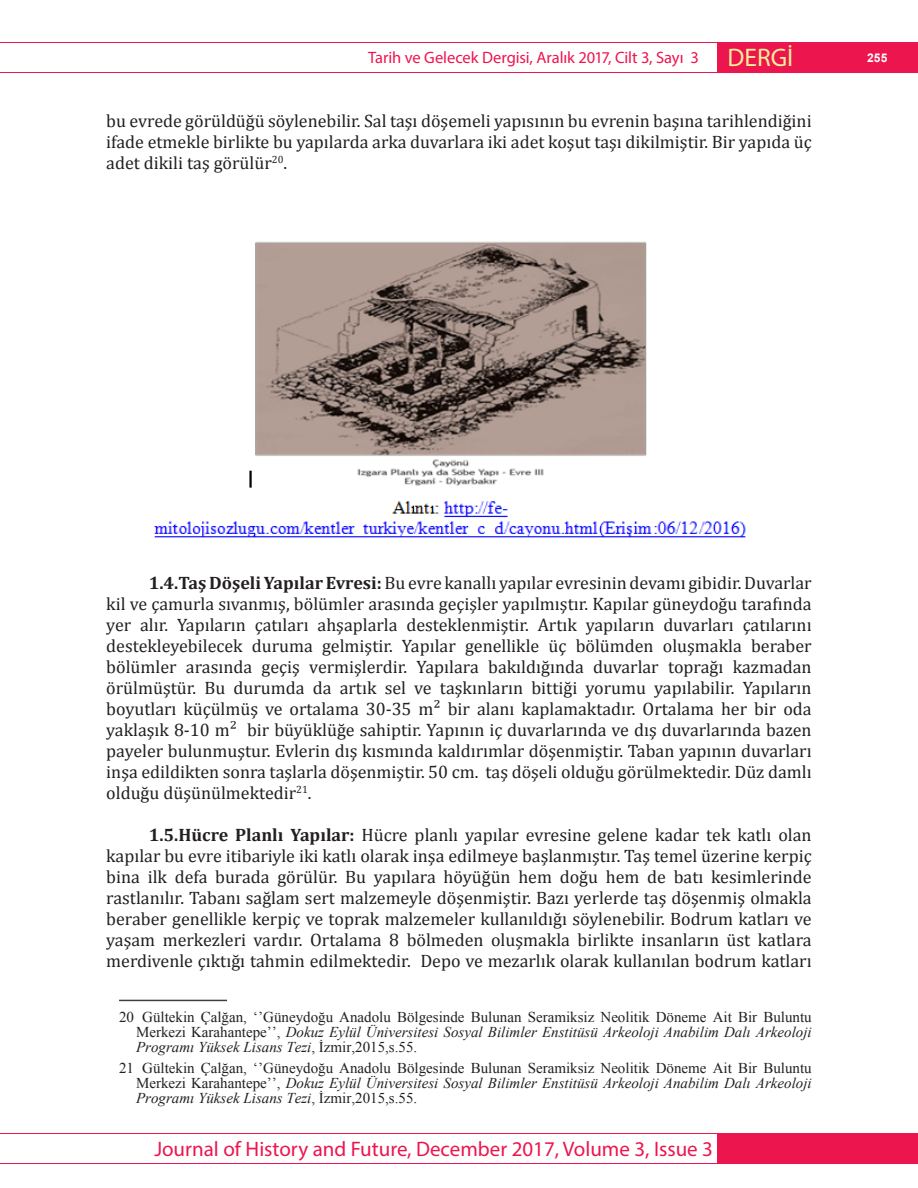
<style>
.page{position:relative;width:918px;height:1188px;background:#fff}
.page>*{position:absolute;margin:0;border:0;box-sizing:border-box;transform-origin:0 0}
.t1{font:21px "Myriad Pro";color:#ed154d}
.ANA_METİN_STİLİ_TEK{font:18px/21px "Cambria";color:#231f20;text-align:justify}
.t2{font:16.5px "Myriad Pro";letter-spacing:-.005em;color:#ed154d}
.Body_text_normal_foo{font:15px/15px "Times New Roman";color:#231f20;text-align:justify}
.t3{font:700 12px "Arial";color:#fff}
.s1{font-size:25.5px;color:#f6f299}
.s2{font-weight:700}
.s3{font-style:italic}
</style>
<div class="page">
<hr style="left:0;top:42px;width:918px;height:1px;background:#ed154d">
<hr style="left:0;top:72px;width:918px;height:1px;background:#ed154d">
<div style="left:717px;top:43px;width:201px;height:30px;background:#ed154d"></div>
<hr style="left:0;top:1133px;width:918px;height:1px;background:#ed154d">
<hr style="left:0;top:1163px;width:918px;height:1px;background:#ed154d">
<div style="left:717px;top:1134px;width:201px;height:30px;background:#ed154d"></div>
<img style="left:153px;top:241px;width:593px;height:297px">
<hr style="left:119px;top:1000px;width:108px;height:1px;background:#3e3e3f">
<p class="t2" style="left:368px;top:48px;width:427px">Tarih ve Gelecek Dergisi, Aralık 2017, Cilt 3, Sayı 3 <span class="s1">DERGİ</span></p>
<p class="ANA_METİN_STİLİ_TEK" style="left:106px;top:111px;width:707px">bu evrede görüldüğü söylenebilir. Sal taşı döşemeli yapısının bu evrenin başına tarihlendiğini ifade etmekle birlikte bu yapılarda arka duvarlara iki adet koşut taşı dikilmiştir. Bir yapıda üç adet dikili taş görülür<sup>20</sup>.</p>
<p class="t3" style="left:867px;top:49px;width:22px">255</p>
<p class="ANA_METİN_STİLİ_TEK" style="left:106px;top:573px;width:707px;text-indent:43px"><span class="s2">1.4.Taş Döşeli Yapılar Evresi:</span> Bu evre kanallı yapılar evresinin devamı gibidir. Duvarlar kil ve çamurla sıvanmış, bölümler arasında geçişler yapılmıştır. Kapılar güneydoğu tarafında yer alır. Yapıların çatıları ahşaplarla desteklenmiştir. Artık yapıların duvarları çatılarını destekleyebilecek duruma gelmiştir. Yapılar genellikle üç bölümden oluşmakla beraber bölümler arasında geçiş vermişlerdir. Yapılara bakıldığında duvarlar toprağı kazmadan örülmüştür. Bu durumda da artık sel ve taşkınların bittiği yorumu yapılabilir. Yapıların boyutları küçülmüş ve ortalama 30-35 m² bir alanı kaplamaktadır. Ortalama her bir oda yaklaşık 8-10 m² bir büyüklüğe sahiptir. Yapının iç duvarlarında ve dış duvarlarında bazen payeler bulunmuştur. Evlerin dış kısmında kaldırımlar döşenmiştir. Taban yapının duvarları inşa edildikten sonra taşlarla döşenmiştir. 50 cm. taş döşeli olduğu görülmektedir. Düz damlı olduğu düşünülmektedir<sup>21</sup>.</p>
<p class="ANA_METİN_STİLİ_TEK" style="left:106px;top:825px;width:707px;text-indent:43px"><span class="s2">1.5.Hücre Planlı Yapılar:</span> Hücre planlı yapılar evresine gelene kadar tek katlı olan kapılar bu evre itibariyle iki katlı olarak inşa edilmeye başlanmıştır. Taş temel üzerine kerpiç bina ilk defa burada görülür. Bu yapılara höyüğün hem doğu hem de batı kesimlerinde rastlanılır. Tabanı sağlam sert malzemeyle döşenmiştir. Bazı yerlerde taş döşenmiş olmakla beraber genellikle kerpiç ve toprak malzemeler kullanıldığı söylenebilir. Bodrum katları ve yaşam merkezleri vardır. Ortalama 8 bölmeden oluşmakla birlikte insanların üst katlara merdivenle çıktığı tahmin edilmektedir. Depo ve mezarlık olarak kullanılan bodrum katları</p>
<p class="Body_text_normal_foo" style="left:136px;top:1009px;width:677px;text-indent:-17px">20 Gültekin Çalğan, ‘’Güneydoğu Anadolu Bölgesinde Bulunan Seramiksiz Neolitik Döneme Ait Bir Buluntu Merkezi Karahantepe’’, <span class="s3">Dokuz Eylül Üniversitesi Sosyal Bilimler Enstitüsü Arkeoloji Anabilim Dalı Arkeoloji Programı Yüksek Lisans Tezi</span>, İzmir,2015,s.55.</p>
<p class="Body_text_normal_foo" style="left:136px;top:1060px;width:677px;text-indent:-17px">21 Gültekin Çalğan, ‘’Güneydoğu Anadolu Bölgesinde Bulunan Seramiksiz Neolitik Döneme Ait Bir Buluntu Merkezi Karahantepe’’, <span class="s3">Dokuz Eylül Üniversitesi Sosyal Bilimler Enstitüsü Arkeoloji Anabilim Dalı Arkeoloji Programı Yüksek Lisans Tezi</span>, İzmir,2015,s.55.</p>
<p class="t1" style="left:154px;top:1136px;width:560px">Journal of History and Future, December 2017, Volume 3, Issue 3</p>
</div>
